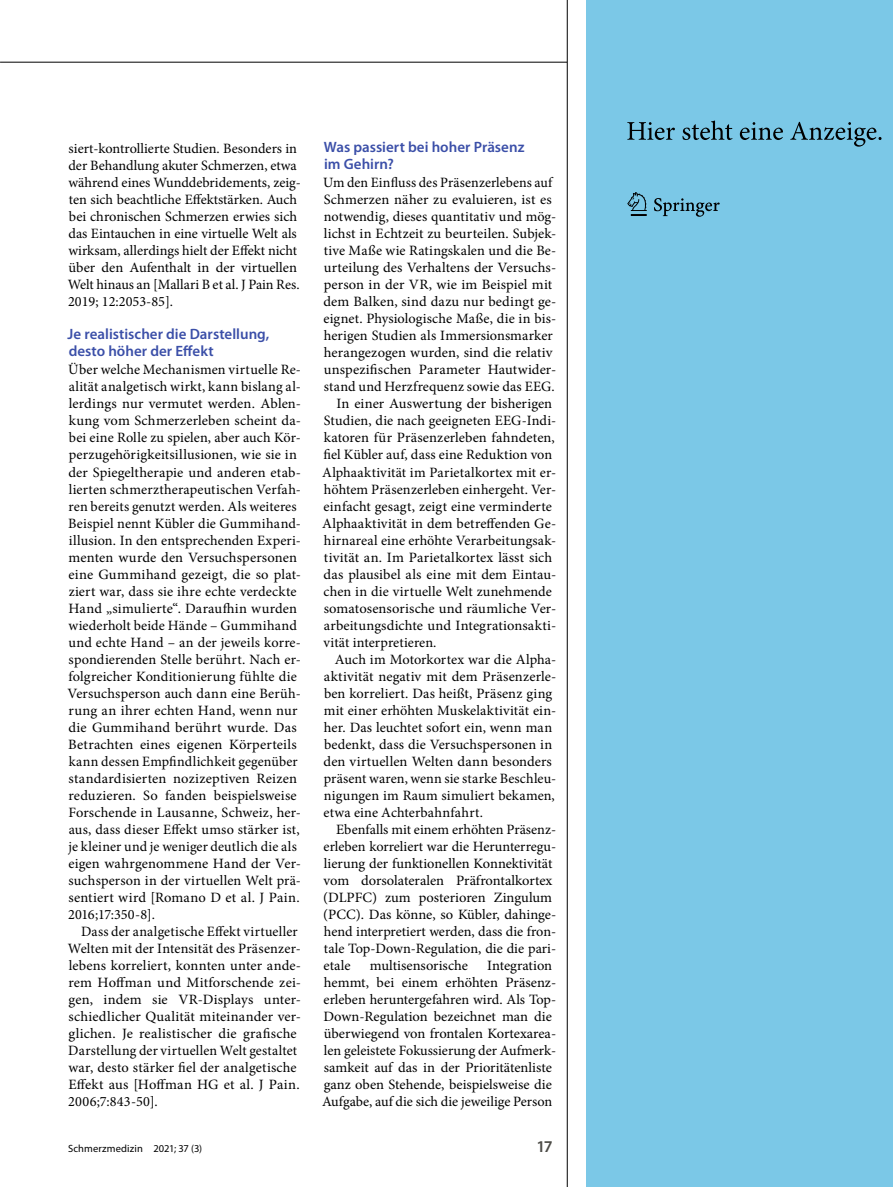
<style>
.page{position:relative;width:893px;height:1187px;background:#fff}
.page>*{position:absolute;margin:0;border:0;box-sizing:border-box;transform-origin:0 0}
.NoXML_Pagina{font:600 16.5px "Myriad Pro";color:#4d4c47}
.SectionHeading_1_x{font:600 15px/17px "Myriad Pro";letter-spacing:.005em;color:#3b4fa8}
.Para_x{font:14.25px/17px "Minion Pro";letter-spacing:.005em;color:#000}
.Para_Indent{font:14.25px/17px "Minion Pro";letter-spacing:.005em;color:#000}
.NoXML_Pagina-2{font:10.5px "Myriad Pro";letter-spacing:.01em;color:#000}
</style>
<div class="page">
<hr style="left:567px;top:0;width:1px;height:1186px;background:#000">
<hr style="left:0;top:62px;width:567px;height:1px;background:#000">
<div style="left:587px;top:0;width:306px;height:1186px;background:#7bc8e7"></div>
<svg style="left:627px;top:120px;width:254px;height:27px"></svg>
<svg style="left:627px;top:192px;width:93px;height:25px"></svg>
<p class="Para_x" style="left:68px;top:140px;width:235px">siert-kontrollierte Studien. Besonders in der Behandlung akuter Schmerzen, etwa während eines Wunddebridements, zeig&shy;ten sich beachtliche Effektstärken. Auch bei chronischen Schmerzen erwies sich das Eintauchen in eine virtuelle Welt als wirksam, allerdings hielt der Effekt nicht über den Aufenthalt in der virtuellen Welt hinaus an [Mallari B et al. J Pain Res.<br>2019; 12:2053-85].</p>
<p class="SectionHeading_1_x" style="left:68px;top:325px;width:203px">Je realistischer die Darstellung, desto höher der Effekt</p>
<p class="Para_x" style="left:67px;top:361px;width:235px">Über welche Mechanismen virtuelle Re&shy;alität analgetisch wirkt, kann bislang al&shy;lerdings nur vermutet werden. Ablen&shy;kung vom Schmerzerleben scheint da&shy;bei eine Rolle zu spielen, aber auch Kör&shy;perzugehörigkeitsillusionen, wie sie in der Spiegeltherapie und anderen etab&shy;lierten schmerztherapeutischen Verfah&shy;ren bereits genutzt werden. Als weiteres Beispiel nennt Kübler die Gummihand&shy;illusion. In den entsprechenden Experi&shy;menten wurde den Versuchspersonen eine Gummihand gezeigt, die so plat&shy;ziert war, dass sie ihre echte verdeckte Hand „simulierte“. Daraufhin wurden wiederholt beide Hände – Gummihand und echte Hand – an der jeweils korre&shy;spondierenden Stelle berührt. Nach er&shy;folgreicher Konditionierung fühlte die Versuchsperson auch dann eine Berüh&shy;rung an ihrer echten Hand, wenn nur die Gummihand berührt wurde. Das Betrachten eines eigenen Körperteils kann dessen Empfindlichkeit gegenüber standardisierten nozizeptiven Reizen reduzieren. So fanden beispielsweise Forschende in Lausanne, Schweiz, her&shy;aus, dass dieser Effekt umso stärker ist, je kleiner und je weniger deutlich die als eigen wahrgenommene Hand der Ver&shy;suchsperson in der virtuellen Welt prä&shy;sentiert wird [Romano D et al. J Pain.<br>2016;17:350-8].</p>
<p class="Para_Indent" style="left:68px;top:923px;width:235px;text-indent:13px">Dass der analgetische Effekt virtueller Welten mit der Intensität des Präsenzer&shy;lebens korreliert, konnten unter ande&shy;rem Hoffman und Mitforschende zei&shy;gen, indem sie VR-Displays unter&shy;schiedlicher Qualität miteinander ver&shy;glichen. Je realistischer die grafische Darstellung der virtuellen Welt gestaltet war, desto stärker fiel der analgetische Effekt aus [Hoffman HG et al. J Pain.<br>2006;7:843-50].</p>
<p class="SectionHeading_1_x" style="left:324px;top:138px;width:202px">Was passiert bei hoher Präsenz im Gehirn?</p>
<p class="Para_x" style="left:323px;top:174px;width:234px">Um den Einfluss des Präsenzerlebens auf Schmerzen näher zu evaluieren, ist es notwendig, dieses quantitativ und mög&shy;lichst in Echtzeit zu beurteilen. Subjek&shy;tive Maße wie Ratingskalen und die Be&shy;urteilung des Verhaltens der Versuchs&shy;person in der VR, wie im Beispiel mit dem Balken, sind dazu nur bedingt ge&shy;eignet. Physiologische Maße, die in bis&shy;herigen Studien als Immersionsmarker herangezogen wurden, sind die relativ unspezifischen Parameter Hautwider&shy;stand und Herzfrequenz sowie das EEG.</p>
<p class="Para_Indent" style="left:322px;top:395px;width:236px;text-indent:14px">In einer Auswertung der bisherigen Studien, die nach geeigneten EEG-Indi&shy;katoren für Präsenzerleben fahndeten, fiel Kübler auf, dass eine Reduktion von Alphaaktivität im Parietalkortex mit er&shy;höhtem Präsenzerleben einhergeht. Ver&shy;einfacht gesagt, zeigt eine verminderte Alphaaktivität in dem betreffenden Ge&shy;hirnareal eine erhöhte Verarbeitungsak&shy;tivität an. Im Parietalkortex lässt sich das plausibel als eine mit dem Eintau&shy;chen in die virtuelle Welt zunehmende somatosensorische und räumliche Ver&shy;arbeitungsdichte und Integrationsakti&shy;vität interpretieren.</p>
<p class="Para_Indent" style="left:324px;top:650px;width:234px;text-indent:11px">Auch im Motorkortex war die Alpha&shy;aktivität negativ mit dem Präsenzerle&shy;ben korreliert. Das heißt, Präsenz ging mit einer erhöhten Muskelaktivität ein&shy;her. Das leuchtet sofort ein, wenn man bedenkt, dass die Versuchspersonen in den virtuellen Welten dann besonders präsent waren, wenn sie starke Beschleu&shy;nigungen im Raum simuliert bekamen, etwa eine Achterbahnfahrt.</p>
<p class="Para_Indent" style="left:323px;top:820px;width:235px;text-indent:13px">Ebenfalls mit einem erhöhten Präsenz&shy;erleben korreliert war die Herunterregu&shy;lierung der funktionellen Konnektivität vom dorsolateralen Präfrontalkortex (DLPFC) zum posterioren Zingulum (PCC). Das könne, so Kübler, dahinge&shy;hend interpretiert werden, dass die fron&shy;tale Top-Down-Regulation, die die pari&shy;etale</p>
<p class="Para_Indent" style="left:370px;top:957px;width:100px">multisensorische</p>
<p class="Para_Indent" style="left:322px;top:957px;width:236px;text-indent:165px">Integration hemmt, bei einem erhöhten Präsenz&shy;erleben heruntergefahren wird. Als Top-Down-Regulation bezeichnet man die überwiegend von frontalen Kortexarea&shy;len geleistete Fokussierung der Aufmerk&shy;samkeit auf das in der Prioritätenliste ganz oben Stehende, beispielsweise die Aufgabe, auf die sich die jeweilige Person</p>
<p class="NoXML_Pagina-2" style="left:68px;top:1141px;width:136px">Schmerzmedizin 2021; 37 (3)</p>
<p class="NoXML_Pagina" style="left:536px;top:1135px;width:18px">17</p>
</div>
